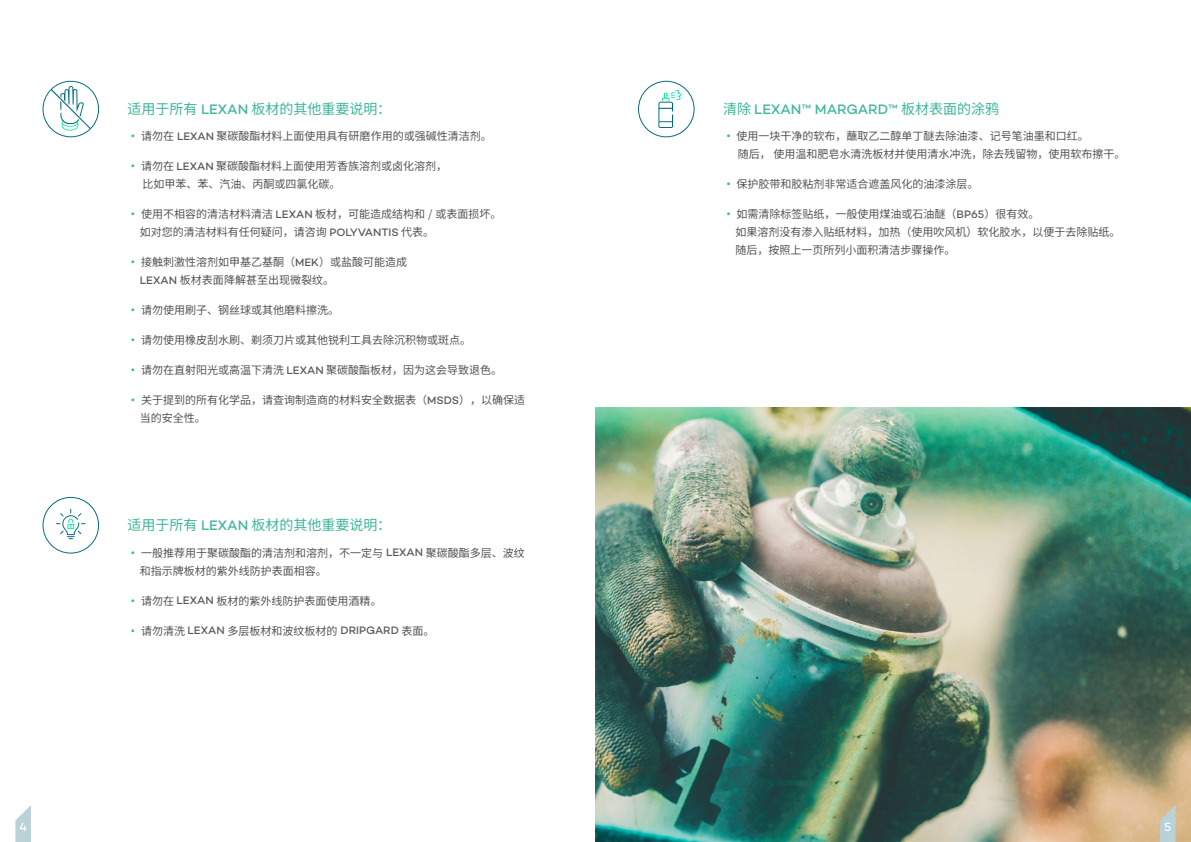
<style>
.page{position:relative;width:1191px;height:842px;background:#fff}
.page>*{position:absolute;margin:0;border:0;box-sizing:border-box;transform-origin:0 0}
.t1{font:100 14px "Noto Sans SC";color:#41b79b}
.t2{font:500 14px "Campton";color:#41b79b}
.t3{font:500 12px "Campton";color:#fff}
.t4{font:100 11px/18px "Noto Sans SC";color:#595757}
.s1{font-family:"Campton";font-weight:500}
.s2{color:#41b79b}
.s3{font-family:"Noto Sans SC";font-weight:100}
</style>
<div class="page">
<svg style="left:15px;top:805px;width:16px;height:37px"></svg>
<img style="left:595px;top:408px;width:595px;height:434px">
<svg style="left:1160px;top:805px;width:15px;height:37px"></svg>
<svg style="left:43px;top:81px;width:56px;height:56px"></svg>
<svg style="left:43px;top:497px;width:56px;height:57px"></svg>
<svg style="left:638px;top:81px;width:56px;height:56px"></svg>
<p class="t3" style="left:19px;top:819px;width:9px">4</p>
<p class="t1" style="left:128px;top:101px;width:265px">适用于所有 <span class="s1">LEXAN</span> 板材的其他重要说明：</p>
<p class="t4" style="left:128px;top:128px;width:365px"><span class="s2">•</span> 请勿在 <span class="s1">LEXAN</span> 聚碳酸酯材料上面使用具有研磨作用的或强碱性清洁剂。</p>
<p class="t4" style="left:142px;top:158px;width:306px;text-indent:-15px"><span class="s2">•</span> 请勿在 <span class="s1">LEXAN</span> 聚碳酸酯材料上面使用芳香族溶剂或卤化溶剂，比如甲苯、苯、汽油、丙酮或四氯化碳。</p>
<p class="t4" style="left:140px;top:206px;width:363px;text-indent:-12px"><span class="s2">•</span> 使用不相容的清洁材料清洁 <span class="s1">LEXAN</span> 板材，可能造成结构和 / 或表面损坏。如对您的清洁材料有任何疑问，请咨询 <span class="s1">POLYVANTIS</span> 代表。</p>
<p class="t4" style="left:140px;top:254px;width:269px;text-indent:-12px"><span class="s2">•</span> 接触刺激性溶剂如甲基乙基酮（<span class="s1">MEK</span>）或盐酸可能造成<br><span class="s1">LEXAN</span> 板材表面降解甚至出现微裂纹。</p>
<p class="t4" style="left:128px;top:302px;width:213px"><span class="s2">•</span> 请勿使用刷子、钢丝球或其他磨料擦洗。</p>
<p class="t4" style="left:128px;top:332px;width:345px"><span class="s2">•</span> 请勿使用橡皮刮水刷、剃须刀片或其他锐利工具去除沉积物或斑点。</p>
<p class="t4" style="left:128px;top:362px;width:376px"><span class="s2">•</span> 请勿在直射阳光或高温下清洗 <span class="s1">LEXAN</span> 聚碳酸酯板材，因为这会导致退色。</p>
<p class="t4" style="left:140px;top:391px;width:387px;text-indent:-12px"><span class="s2">•</span> 关于提到的所有化学品，请查询制造商的材料安全数据表（<span class="s1">MSDS</span>），以确保适当的安全性。</p>
<p class="t1" style="left:128px;top:517px;width:265px">适用于所有 <span class="s1">LEXAN</span> 板材的其他重要说明：</p>
<p class="t4" style="left:140px;top:544px;width:386px;text-indent:-12px"><span class="s2">•</span> 一般推荐用于聚碳酸酯的清洁剂和溶剂，不一定与 <span class="s1">LEXAN</span> 聚碳酸酯多层、波纹和指示牌板材的紫外线防护表面相容。</p>
<p class="t4" style="left:128px;top:592px;width:255px"><span class="s2">•</span> 请勿在 <span class="s1">LEXAN</span> 板材的紫外线防护表面使用酒精。</p>
<p class="t4" style="left:128px;top:622px;width:308px"><span class="s2">•</span> 请勿清洗 <span class="s1">LEXAN</span> 多层板材和波纹板材的 <span class="s1">DRIPGARD</span> 表面。</p>
<p class="t2" style="left:723px;top:100px;width:277px"><span class="s3">清除</span> LEXAN™ MARGARD™ <span class="s3">板材表面的涂鸦</span></p>
<p class="t4" style="left:738px;top:128px;width:389px;text-indent:-15px"><span class="s2">•</span> 使用一块干净的软布，蘸取乙二醇单丁醚去除油漆、记号笔油墨和口红。<br>随后， 使用温和肥皂水清洗板材并使用清水冲洗，除去残留物，使用软布擦干。</p>
<p class="t4" style="left:723px;top:176px;width:257px"><span class="s2">•</span> 保护胶带和胶粘剂非常适合遮盖风化的油漆涂层。</p>
<p class="t4" style="left:735px;top:206px;width:386px;text-indent:-12px"><span class="s2">•</span> 如需清除标签贴纸，一般使用煤油或石油醚（<span class="s1">BP65</span>）很有效。<br>如果溶剂没有渗入贴纸材料，加热（使用吹风机）软化胶水，以便于去除贴纸。随后，按照上一页所列小面积清洁步骤操作。</p>
<p class="t3" style="left:1164px;top:819px;width:9px">5</p>
</div>
